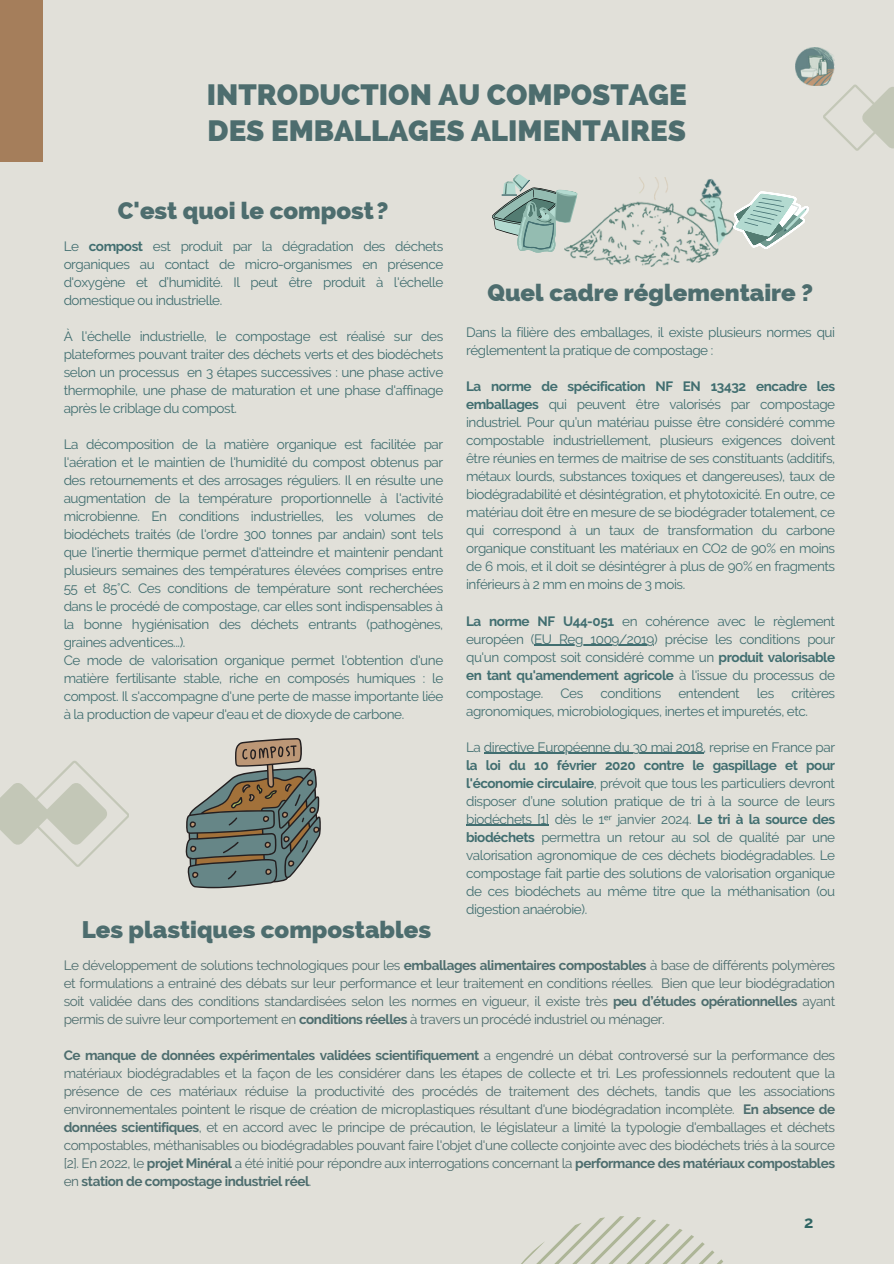
<style>
.page{position:relative;width:894px;height:1264px;background:#fff}
.page>*{position:absolute;margin:0;border:0;box-sizing:border-box;transform-origin:0 0}
.t1{font:800 29.4px/36px "Raleway";color:#4d6d6e}
.t2{font:800 24px "Raleway";color:#4d6d6e}
.t3{font:700 16.5px "Raleway";color:#306563}
.t4{font:13.5px/18px "Raleway";letter-spacing:-.03em;color:#416e70;text-align:justify}
.t5{font:13.5px/18px "Raleway";letter-spacing:-.03em;color:#4d6d6e;text-align:justify}
.s1{font-weight:700}
.s2{font-family:"Noto Sans"}
</style>
<div class="page">
<div style="left:0;top:0;width:893px;height:1263px;background:#e1e0d9"></div>
<div style="left:0;top:0;width:42px;height:161px;background:#a57e5b"></div>
<svg style="left:822px;top:64px;width:71px;height:87px"></svg>
<img style="left:795px;top:47px;width:39px;height:38px">
<svg style="left:522px;top:1216px;width:201px;height:47px"></svg>
<hr style="left:534px;top:644px;width:120px;height:1px;background:#416e70">
<hr style="left:484px;top:752px;width:219px;height:1px;background:#416e70">
<hr style="left:466px;top:824px;width:83px;height:1px;background:#416e70">
<svg style="left:185px;top:738px;width:135px;height:151px"></svg>
<img style="left:570px;top:177px;width:162px;height:89px">
<svg style="left:732px;top:191px;width:76px;height:58px"></svg>
<svg style="left:492px;top:174px;width:85px;height:78px"></svg>
<svg style="left:0;top:761px;width:129px;height:105px"></svg>
<h1 class="t1" style="left:207px;top:77px;width:481px">INTRODUCTION AU COMPOSTAGE<br>DES EMBALLAGES ALIMENTAIRES</h1>
<p class="t2" style="left:118px;top:196px;width:272px">C'est quoi le compost?</p>
<p class="t4" style="left:64px;top:237px;width:381px">Le <span class="s1">compost</span> est produit par la dégradation des déchets organiques au contact de micro-organismes en présence d'oxygène et d’humidité. Il peut être produit à l'échelle domestique ou industrielle.</p>
<p class="t4" style="left:64px;top:327px;width:381px">À l'échelle industrielle, le compostage est réalisé sur des plateformes pouvant traiter des déchets verts et des biodéchets selon un processus en 3 étapes successives : une phase active thermophile, une phase de maturation et une phase d'affinage après le criblage du compost.</p>
<p class="t4" style="left:64px;top:435px;width:381px">La décomposition de la matière organique est facilitée par l'aération et le maintien de l'humidité du compost obtenus par des retournements et des arrosages réguliers. Il en résulte une augmentation de la température proportionnelle à l'activité microbienne. En conditions industrielles, les volumes de biodéchets traités (de l'ordre 300 tonnes par andain) sont tels que l'inertie thermique permet d'atteindre et maintenir pendant plusieurs semaines des températures élevées comprises entre 55 et 85°C. Ces conditions de température sont recherchées dans le procédé de compostage, car elles sont indispensables à la bonne hygiénisation des déchets entrants (pathogènes, graines adventices...).</p>
<p class="t4" style="left:64px;top:651px;width:381px">Ce mode de valorisation organique permet l'obtention d'une matière fertilisante stable, riche en composés humiques : le compost. Il s'accompagne d'une perte de masse importante liée à la production de vapeur d'eau et de dioxyde de carbone.</p>
<p class="t2" style="left:487px;top:278px;width:327px">Quel cadre réglementaire ?</p>
<p class="t4" style="left:466px;top:323px;width:370px">Dans la filière des emballages, il existe plusieurs normes qui réglementent la pratique de compostage :</p>
<h2 class="t4" style="left:466px;top:377px;width:370px"><span class="s1">La norme de spécification NF EN 13432 encadre les emballages</span> qui peuvent être valorisés par compostage industriel. Pour qu’un matériau puisse être considéré comme compostable industriellement, plusieurs exigences doivent être réunies en termes de maitrise de ses constituants (additifs, métaux lourds, substances toxiques et dangereuses), taux de biodégradabilité et désintégration, et phytotoxicité. En outre, ce matériau doit être en mesure de se biodégrader totalement, ce qui correspond à un taux de transformation du carbone organique constituant les matériaux en CO2 de 90% en moins de 6 mois, et il doit se désintégrer à plus de 90% en fragments inférieurs à 2 mm en moins de 3 mois.</h2>
<p class="t4" style="left:466px;top:611px;width:370px"><span class="s1">La norme NF U44-051</span> en cohérence avec le règlement européen (EU Reg 1009/2019) précise les conditions pour</p>
<p class="t4" style="left:466px;top:647px;width:370px">qu'un compost soit considéré comme un <span class="s1">produit valorisable en tant qu'amendement agricole</span> à l'issue du processus de compostage.</p>
<p class="t4" style="left:466px;top:683px;width:370px;text-indent:325px">critères agronomiques, microbiologiques, inertes et impuretés, etc.</p>
<p class="t4" style="left:466px;top:737px;width:370px">La directive Européenne du 30 mai 2018, reprise en France par</p>
<p class="t4" style="left:466px;top:755px;width:370px"><span class="s1">la loi du 10 février 2020 contre le gaspillage et pour l'économie circulaire</span>, prévoit que tous les particuliers devront disposer d’une solution pratique de tri à la source de leurs biodéchets [1] dès le 1<span class="s2">ᵉʳ</span> janvier 2024. <span class="s1">Le tri à la source des biodéchets</span> permettra un retour au sol de qualité par une valorisation agronomique de ces déchets biodégradables. Le compostage fait partie des solutions de valorisation organique de ces biodéchets au même titre que la méthanisation (ou digestion anaérobie).</p>
<p class="t4" style="left:560px;top:683px;width:24px">Ces</p>
<p class="t4" style="left:600px;top:683px;width:62px">conditions</p>
<p class="t4" style="left:678px;top:683px;width:63px">entendent</p>
<p class="t4" style="left:756px;top:683px;width:19px">les</p>
<p class="t2" style="left:82px;top:915px;width:351px">Les plastiques compostables</p>
<h2 class="t5" style="left:64px;top:956px;width:772px">Le développement de solutions technologiques pour les <span class="s1">emballages alimentaires compostables</span> à base de différents polymères et formulations a entrainé des débats sur leur performance et leur traitement en conditions réelles. Bien que leur biodégradation soit validée dans des conditions standardisées selon les normes en vigueur, il existe très <span class="s1">peu d’études opérationnelles</span> ayant permis de suivre leur comportement en <span class="s1">conditions réelles</span> à travers un procédé industriel ou ménager.</h2>
<p class="t5" style="left:64px;top:1046px;width:772px"><span class="s1">Ce manque de données expérimentales validées scientifiquement</span> a engendré un débat controversé sur la performance des matériaux biodégradables et la façon de les considérer dans les étapes de collecte et tri. Les professionnels redoutent que la présence de ces matériaux réduise la productivité des procédés de traitement des déchets, tandis que les associations environnementales pointent le risque de création de microplastiques résultant d'une biodégradation incomplète. <span class="s1">En absence de données scientifiques</span>, et en accord avec le principe de précaution, le législateur a limité la typologie d'emballages et déchets compostables, méthanisables ou biodégradables pouvant faire l'objet d'une collecte conjointe avec des biodéchets triés à la source [2]. En 2022, le <span class="s1">projet Minéral</span> a été initié pour répondre aux interrogations concernant la <span class="s1">performance des matériaux compostables </span>en <span class="s1">station de compostage industriel réel</span>.</p>
<p class="t3" style="left:804px;top:1212px;width:11px">2</p>
</div>
